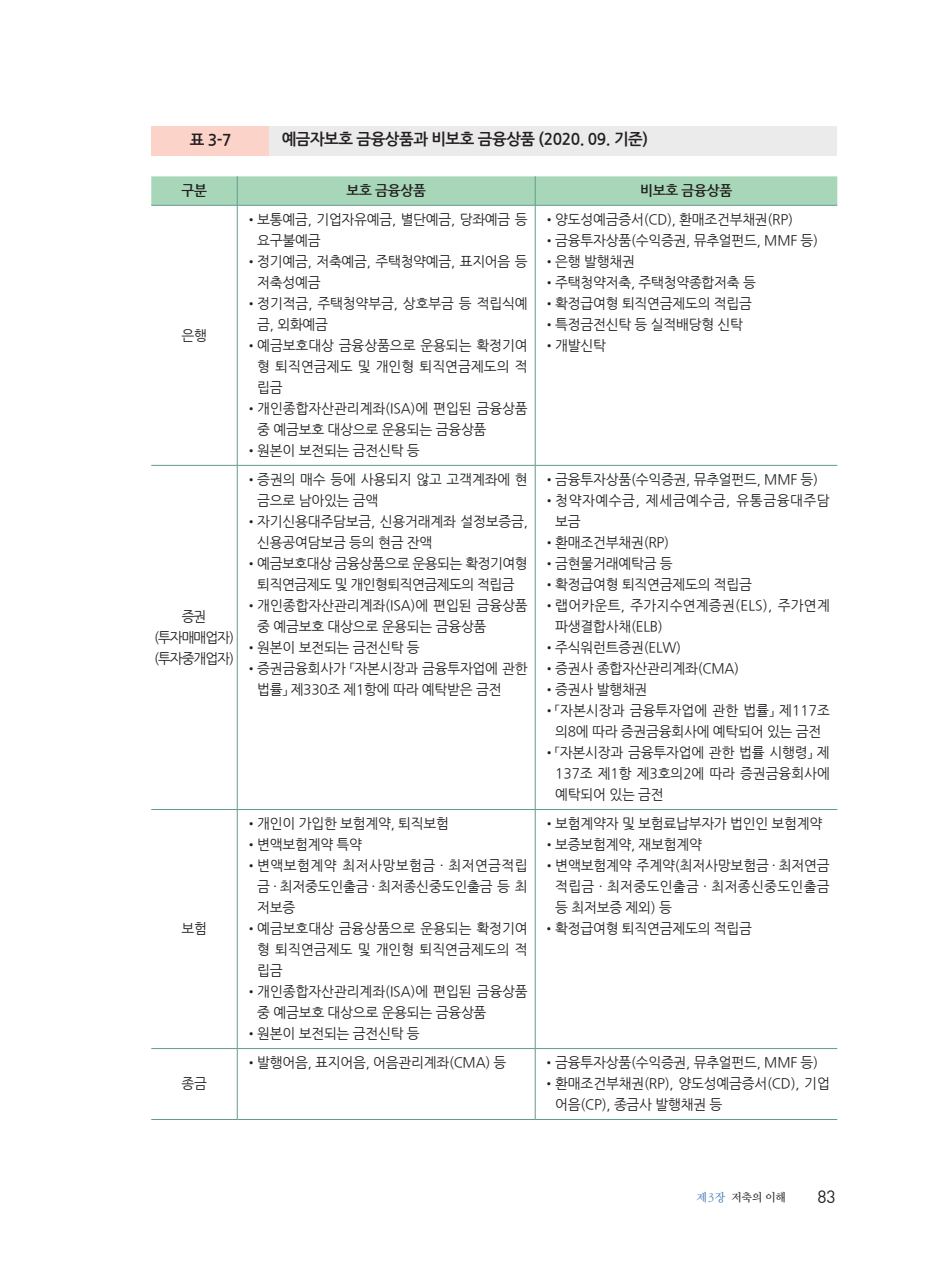
<style>
.page{position:relative;width:937px;height:1265px;background:#fff}
.page>*{position:absolute;margin:0;border:0;box-sizing:border-box;transform-origin:0 0}
.t1{font:17.5px "DIN";color:#231f20}
.t2{font:15.75px "Nanum Gothic OTF Bold";letter-spacing:-.03em;color:#231f20}
.t3{font:14px/21px "Nanum Gothic";letter-spacing:-.02em;color:#231f20}
.t4{font:14px/21px "Nanum Gothic";color:#231f20;text-align:center}
.t5{font:14px/21px "Nanum Gothic";letter-spacing:-.04em;color:#231f20;text-align:center}
.t6{font:14px/21px "Nanum Gothic";letter-spacing:.015em;color:#231f20}
.t7{font:14px/21px "Nanum Gothic";letter-spacing:.035em;color:#231f20}
.t8{font:14px/21px "Nanum Gothic";letter-spacing:-.08em;color:#231f20;text-align:center}
.t9{font:700 14px "Nanum Gothic";letter-spacing:-.02em;color:#231f20}
.t10{font:12.25px "Sand Tm";color:#231f20}
.s1{color:#467eba}
</style>
<div class="page">
<div style="left:151px;top:126px;width:119px;height:29px;background:#fcd3c9"></div>
<div style="left:270px;top:126px;width:567px;height:29px;background:#ebebec"></div>
<svg style="left:151px;top:176px;width:686px;height:29px;background:#a7d6b8"></svg>
<hr style="left:237px;top:205px;width:1px;height:260px;background:#639b8c">
<hr style="left:535px;top:205px;width:1px;height:260px;background:#639b8c">
<hr style="left:151px;top:465px;width:86px;height:1px;background:#639b8c">
<hr style="left:237px;top:465px;width:298px;height:1px;background:#639b8c">
<hr style="left:237px;top:465px;width:1px;height:344px;background:#639b8c">
<hr style="left:535px;top:465px;width:302px;height:1px;background:#639b8c">
<hr style="left:535px;top:465px;width:1px;height:344px;background:#639b8c">
<hr style="left:151px;top:809px;width:86px;height:1px;background:#639b8c">
<hr style="left:237px;top:809px;width:298px;height:1px;background:#639b8c">
<hr style="left:237px;top:809px;width:1px;height:239px;background:#639b8c">
<hr style="left:535px;top:809px;width:302px;height:1px;background:#639b8c">
<hr style="left:535px;top:809px;width:1px;height:239px;background:#639b8c">
<hr style="left:151px;top:1047px;width:86px;height:1px;background:#639b8c">
<hr style="left:237px;top:1047px;width:298px;height:1px;background:#639b8c">
<hr style="left:237px;top:1048px;width:1px;height:70px;background:#639b8c">
<hr style="left:535px;top:1047px;width:302px;height:1px;background:#639b8c">
<hr style="left:535px;top:1048px;width:1px;height:70px;background:#639b8c">
<hr style="left:151px;top:1118px;width:86px;height:1px;background:#639b8c">
<hr style="left:237px;top:1118px;width:298px;height:1px;background:#639b8c">
<hr style="left:535px;top:1118px;width:302px;height:1px;background:#639b8c">
<hr style="left:151px;top:205px;width:86px;height:1px;background:#639b8c">
<hr style="left:237px;top:205px;width:298px;height:1px;background:#639b8c">
<hr style="left:535px;top:205px;width:302px;height:1px;background:#639b8c">
<p class="t2" style="left:190px;top:133px;width:43px">표 3-7</p>
<p class="t2" style="left:282px;top:132px;width:368px">예금자보호 금융상품과 비보호 금융상품 (2020. 09. 기준)</p>
<p class="t9" style="left:181px;top:184px;width:27px">구분</p>
<p class="t9" style="left:346px;top:184px;width:81px">보호 금융상품</p>
<p class="t9" style="left:640px;top:184px;width:94px">비보호 금융상품</p>
<p class="t3" style="left:181px;top:325px;width:27px">은행</p>
<p class="t8" style="left:154px;top:605px;width:81px">증권 (투자매매업자) (투자중개업자)</p>
<p class="t3" style="left:181px;top:918px;width:27px">보험</p>
<p class="t3" style="left:181px;top:1073px;width:27px">종금</p>
<p class="t3" style="left:257px;top:209px;width:272px;text-indent:-13px">•보통예금, 기업자유예금, 별단예금, 당좌예금 등 요구불예금</p>
<p class="t3" style="left:257px;top:251px;width:272px;text-indent:-13px">•정기예금, 저축예금, 주택청약예금, 표지어음 등 저축성예금</p>
<p class="t3" style="left:257px;top:293px;width:272px;text-indent:-13px">•정기적금, 주택청약부금, 상호부금 등 적립식예 금, 외화예금</p>
<p class="t3" style="left:257px;top:335px;width:272px;text-align:justify;text-indent:-13px">•예금보호대상 금융상품으로 운용되는 확정기여 형 퇴직연금제도 및 개인형 퇴직연금제도의 적 립금</p>
<p class="t3" style="left:257px;top:398px;width:272px;text-indent:-13px">•개인종합자산관리계좌(ISA)에 편입된 금융상품 중 예금보호 대상으로 운용되는 금융상품</p>
<p class="t3" style="left:245px;top:440px;width:177px">•원본이 보전되는 금전신탁 등</p>
<p class="t3" style="left:257px;top:469px;width:272px;text-indent:-13px">•증권의 매수 등에 사용되지 않고 고객계좌에 현 금으로 남아있는 금액</p>
<p class="t3" style="left:257px;top:511px;width:272px;text-indent:-13px">•자기신용대주담보금, 신용거래계좌 설정보증금, 신용공여담보금 등의 현금 잔액</p>
<p class="t5" style="left:245px;top:553px;width:284px">•예금보호대상 금융상품으로 운용되는 확정기여형 퇴직연금제도 및 개인형퇴직연금제도의 적립금</p>
<p class="t3" style="left:257px;top:595px;width:272px;text-indent:-13px">•개인종합자산관리계좌(ISA)에 편입된 금융상품 중 예금보호 대상으로 운용되는 금융상품</p>
<p class="t3" style="left:245px;top:637px;width:177px">•원본이 보전되는 금전신탁 등</p>
<p class="t3" style="left:257px;top:658px;width:272px;text-indent:-13px">•증권금융회사가 「자본시장과 금융투자업에 관한 법률」 제330조 제1항에 따라 예탁받은 금전</p>
<p class="t3" style="left:245px;top:813px;width:206px">•개인이 가입한 보험계약, 퇴직보험</p>
<p class="t3" style="left:245px;top:834px;width:119px">•변액보험계약 특약</p>
<p class="t3" style="left:257px;top:855px;width:272px;text-align:justify;text-indent:-13px">•변액보험계약 최저사망보험금 · 최저연금적립 금 · 최저중도인출금 · 최저종신중도인출금 등 최 저보증</p>
<p class="t3" style="left:257px;top:918px;width:272px;text-align:justify;text-indent:-13px">•예금보호대상 금융상품으로 운용되는 확정기여 형 퇴직연금제도 및 개인형 퇴직연금제도의 적 립금</p>
<p class="t3" style="left:257px;top:981px;width:272px;text-indent:-13px">•개인종합자산관리계좌(ISA)에 편입된 금융상품 중 예금보호 대상으로 운용되는 금융상품</p>
<p class="t3" style="left:245px;top:1023px;width:177px">•원본이 보전되는 금전신탁 등</p>
<p class="t3" style="left:542px;top:209px;width:252px">•양도성예금증서(CD), 환매조건부채권(RP)</p>
<p class="t3" style="left:542px;top:230px;width:277px">•금융투자상품(수익증권, 뮤추얼펀드, MMF 등)</p>
<p class="t3" style="left:542px;top:251px;width:94px">•은행 발행채권</p>
<p class="t3" style="left:542px;top:272px;width:215px">•주택청약저축, 주택청약종합저축 등</p>
<p class="t3" style="left:542px;top:293px;width:211px">•확정급여형 퇴직연금제도의 적립금</p>
<p class="t3" style="left:542px;top:314px;width:202px">•특정금전신탁 등 실적배당형 신탁</p>
<p class="t3" style="left:542px;top:335px;width:65px">•개발신탁</p>
<p class="t3" style="left:542px;top:469px;width:277px">•금융투자상품(수익증권, 뮤추얼펀드, MMF 등)</p>
<p class="t7" style="left:555px;top:490px;width:276px;text-indent:-13px">•청약자예수금, 제세금예수금, 유통금융대주담 보금</p>
<p class="t3" style="left:542px;top:532px;width:128px">•환매조건부채권(RP)</p>
<p class="t3" style="left:542px;top:553px;width:132px">•금현물거래예탁금 등</p>
<p class="t3" style="left:542px;top:574px;width:211px">•확정급여형 퇴직연금제도의 적립금</p>
<p class="t6" style="left:555px;top:595px;width:276px;text-indent:-13px">•랩어카운트, 주가지수연계증권(ELS), 주가연계 파생결합사채(ELB)</p>
<p class="t3" style="left:542px;top:637px;width:140px">•주식워런트증권(ELW)</p>
<p class="t3" style="left:542px;top:658px;width:198px">•증권사 종합자산관리계좌(CMA)</p>
<p class="t3" style="left:542px;top:679px;width:106px">•증권사 발행채권</p>
<p class="t4" style="left:542px;top:700px;width:289px">•「자본시장과 금융투자업에 관한 법률」 제117조 의8에 따라 증권금융회사에 예탁되어 있는 금전</p>
<p class="t3" style="left:555px;top:742px;width:276px;text-align:justify;text-indent:-13px">•「자본시장과 금융투자업에 관한 법률 시행령」 제 137조 제1항 제3호의2에 따라 증권금융회사에 예탁되어 있는 금전</p>
<p class="t3" style="left:542px;top:813px;width:281px">•보험계약자 및 보험료납부자가 법인인 보험계약</p>
<p class="t3" style="left:542px;top:834px;width:161px">•보증보험계약, 재보험계약</p>
<p class="t3" style="left:555px;top:855px;width:276px;text-align:justify;text-indent:-13px">•변액보험계약 주계약(최저사망보험금 · 최저연금 적립금 · 최저중도인출금 · 최저종신중도인출금 등 최저보증 제외) 등</p>
<p class="t3" style="left:542px;top:918px;width:211px">•확정급여형 퇴직연금제도의 적립금</p>
<p class="t3" style="left:245px;top:1052px;width:263px">•발행어음, 표지어음, 어음관리계좌(CMA) 등</p>
<p class="t3" style="left:542px;top:1052px;width:277px">•금융투자상품(수익증권, 뮤추얼펀드, MMF 등)</p>
<p class="t3" style="left:555px;top:1073px;width:276px;text-indent:-13px">•환매조건부채권(RP), 양도성예금증서(CD), 기업 어음(CP), 종금사 발행채권 등</p>
<p class="t10" style="left:696px;top:1191px;width:91px"><span class="s1">제 3 장</span> 저축의 이해</p>
<p class="t1" style="left:817px;top:1185px;width:20px">83</p>
</div>
